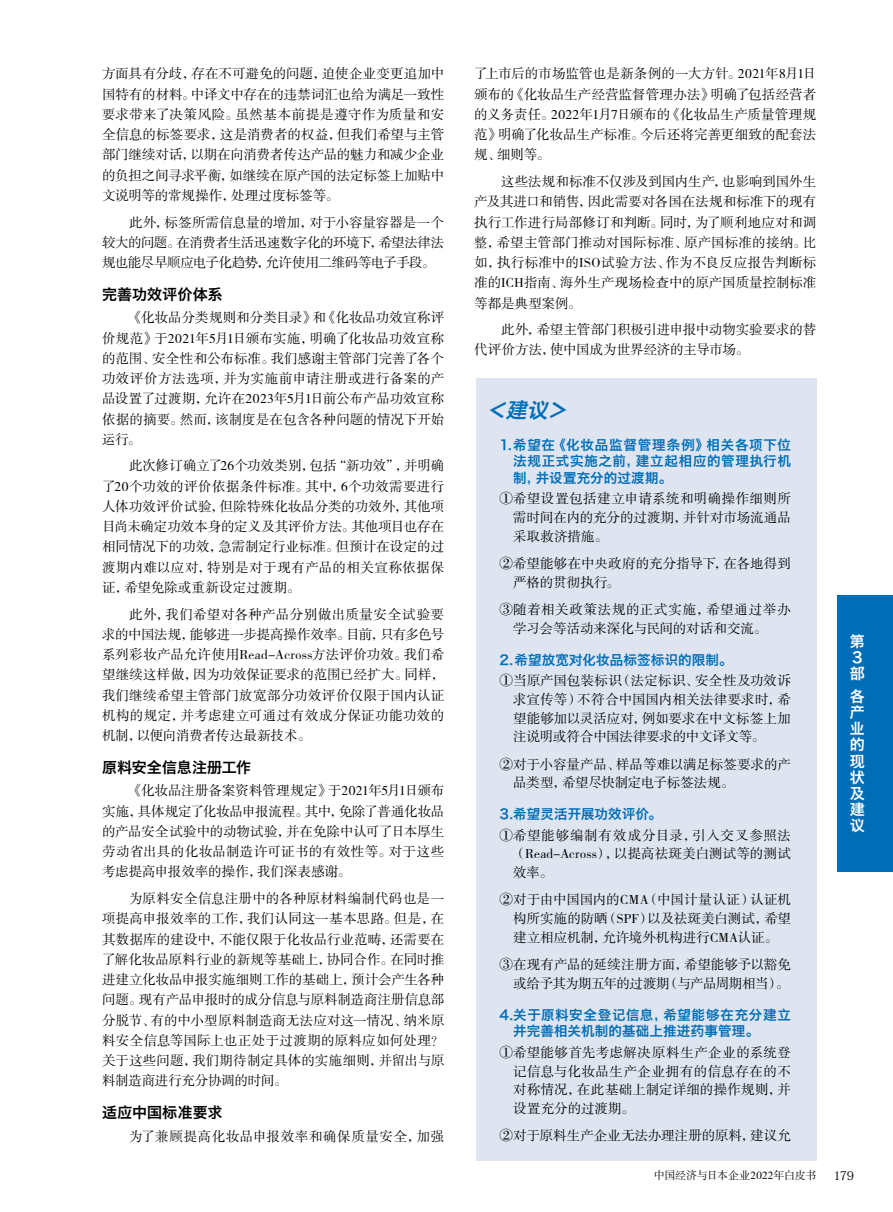
<style>
.page{position:relative;width:893px;height:1212px;background:#fff}
.page>*{position:absolute;margin:0;border:0;box-sizing:border-box;transform-origin:0 0}
.t1{font:italic 21px "Hiragino Sans GB W6";color:#006db7}
.t2{font:15px "Hiragino Sans GB W6";letter-spacing:.005em;color:#000}
.t3{font:15px/16.2px "Hiragino Sans GB W6";color:#fff}
.t4{font:13.5px/20.2px "FZSSK GBK1 0";letter-spacing:.005em;color:#000;text-align:justify}
.t5{font:13.5px/16.5px "Hiragino Sans GB W6";letter-spacing:.025em;color:#006db7;text-align:justify}
.t6{font:13.5px/20.2px "FZSSK GBK1 0";letter-spacing:-.015em;color:#000}
.t7{font:13.5px/18.8px "FZSSK GBK1 0";letter-spacing:-.025em;color:#000;text-align:right}
.t8{font:13.5px "FZSSK GBK1 0";letter-spacing:.04em;color:#000}
.t9{font:12px "Koz Min Pr 6 N";color:#000}
.t10{font:10.95px "FZSSK GBK1 0";letter-spacing:-.01em;color:#000}
</style>
<div class="page">
<div style="left:838px;top:595px;width:55px;height:277px;background:#006db7"></div>
<div style="left:476px;top:378px;width:340px;height:783px;background:#dee5f0"></div>
<p class="t4" style="left:102px;top:64px;width:344px">方面具有分歧，存在不可避免的问题，迫使企业变更追加中国特有的材料。中译文中存在的违禁词汇也给为满足一致性要求带来了决策风险。虽然基本前提是遵守作为质量和安全信息的标签要求，这是消费者的权益，但我们希望与主管部门继续对话，以期在向消费者传达产品的魅力和减少企业的负担之间寻求平衡，如继续在原产国的法定标签上加贴中文说明等的常规操作，处理过度标签等。</p>
<p class="t4" style="left:102px;top:212px;width:344px;text-indent:27px">此外，标签所需信息量的增加，对于小容量容器是一个较大的问题。在消费者生活迅速数字化的环境下，希望法律法规也能尽早顺应电子化趋势，允许使用二维码等电子手段。</p>
<p class="t2" style="left:102px;top:284px;width:122px">完善功效评价体系</p>
<p class="t4" style="left:102px;top:308px;width:344px;text-indent:27px">《化妆品分类规则和分类目录》和《化妆品功效宣称评价规范》于2021年5月1日颁布实施，明确了化妆品功效宣称的范围、安全性和公布标准。我们感谢主管部门完善了各个功效评价方法选项，并为实施前申请注册或进行备案的产品设置了过渡期，允许在2023年5月1日前公布产品功效宣称依据的摘要。然而，该制度是在包含各种问题的情况下开始运行。</p>
<p class="t4" style="left:102px;top:456px;width:344px;text-indent:27px">此次修订确立了26个功效类别，包括“新功效”，并明确了20个功效的评价依据条件标准。其中，6个功效需要进行人体功效评价试验，但除特殊化妆品分类的功效外，其他项目尚未确定功效本身的定义及其评价方法。其他项目也存在相同情况下的功效，急需制定行业标准。但预计在设定的过渡期内难以应对，特别是对于现有产品的相关宣称依据保证，希望免除或重新设定过渡期。</p>
<p class="t4" style="left:102px;top:604px;width:344px;text-indent:27px">此外，我们希望对各种产品分别做出质量安全试验要求的中国法规，能够进一步提高操作效率。目前，只有多色号系列彩妆产品允许使用Read-Across方法评价功效。我们希望继续这样做，因为功效保证要求的范围已经扩大。同样，我们继续希望主管部门放宽部分功效评价仅限于国内认证机构的规定，并考虑建立可通过有效成分保证功能功效的机制，以便向消费者传达最新技术。</p>
<p class="t2" style="left:102px;top:757px;width:151px">原料安全信息注册工作</p>
<p class="t4" style="left:102px;top:781px;width:344px;text-indent:27px">《化妆品注册备案资料管理规定》于2021年5月1日颁布实施，具体规定了化妆品申报流程。其中，免除了普通化妆品的产品安全试验中的动物试验，并在免除中认可了日本厚生劳动省出具的化妆品制造许可证书的有效性等。对于这些考虑提高申报效率的操作，我们深表感谢。</p>
<p class="t4" style="left:102px;top:889px;width:344px;text-indent:27px">为原料安全信息注册中的各种原材料编制代码也是一项提高申报效率的工作，我们认同这一基本思路。但是，在其数据库的建设中，不能仅限于化妆品行业范畴，还需要在了解化妆品原料行业的新规等基础上，协同合作。在同时推进建立化妆品申报实施细则工作的基础上，预计会产生各种问题。现有产品申报时的成分信息与原料制造商注册信息部分脱节、有的中小型原料制造商无法应对这一情况、纳米原料安全信息等国际上也正处于过渡期的原料应如何处理？关于这些问题，我们期待制定具体的实施细则，并留出与原料制造商进行充分协调的时间。</p>
<p class="t2" style="left:102px;top:1102px;width:122px">适应中国标准要求</p>
<p class="t8" style="left:129px;top:1129px;width:317px">为了兼顾提高化妆品申报效率和确保质量安全，加强</p>
<p class="t4" style="left:474px;top:64px;width:344px">了上市后的市场监管也是新条例的一大方针。2021年8月1日颁布的《化妆品生产经营监督管理办法》明确了包括经营者的义务责任。2022年1月7日颁布的《化妆品生产质量管理规范》明确了化妆品生产标准。今后还将完善更细致的配套法规、细则等。</p>
<p class="t4" style="left:474px;top:172px;width:344px;text-indent:27px">这些法规和标准不仅涉及到国内生产，也影响到国外生产及其进口和销售，因此需要对各国在法规和标准下的现有执行工作进行局部修订和判断。同时，为了顺利地应对和调整，希望主管部门推动对国际标准、原产国标准的接纳。比如，执行标准中的ISO试验方法、作为不良反应报告判断标准的ICH指南、海外生产现场检查中的原产国质量控制标准等都是典型案例。</p>
<p class="t6" style="left:474px;top:320px;width:344px;text-indent:27px">此外，希望主管部门积极引进申报中动物实验要求的替代评价方法，使中国成为世界经济的主导市场。</p>
<h1 class="t1" style="left:486px;top:396px;width:88px">＜建议＞</h1>
<p class="t5" style="left:513px;top:436px;width:279px;text-indent:-14px">1.希望在《化妆品监督管理条例》相关各项下位法规正式实施之前，建立起相应的管理执行机制，并设置充分的过渡期。</p>
<p class="t4" style="left:513px;top:490px;width:279px;line-height:18.8px;text-indent:-14px">①希望设置包括建立申请系统和明确操作细则所需时间在内的充分的过渡期，并针对市场流通品采取救济措施。</p>
<p class="t4" style="left:513px;top:555px;width:279px;line-height:18.8px;text-indent:-14px">②希望能够在中央政府的充分指导下，在各地得到严格的贯彻执行。</p>
<p class="t4" style="left:513px;top:601px;width:279px;line-height:18.8px;text-indent:-14px">③随着相关政策法规的正式实施，希望通过举办学习会等活动来深化与民间的对话和交流。</p>
<p class="t5" style="left:500px;top:651px;width:234px">2.希望放宽对化妆品标签标识的限制。</p>
<p class="t4" style="left:513px;top:672px;width:279px;line-height:18.8px;text-indent:-14px">①当原产国包装标识（法定标识、安全性及功效诉求宣传等）不符合中国国内相关法律要求时，希望能够加以灵活应对，例如要求在中文标签上加注说明或符合中国法律要求的中文译文等。</p>
<p class="t4" style="left:513px;top:755px;width:279px;line-height:18.8px;text-indent:-14px">②对于小容量产品、样品等难以满足标签要求的产品类型，希望尽快制定电子标签法规。</p>
<p class="t5" style="left:500px;top:805px;width:163px">3.希望灵活开展功效评价。</p>
<p class="t4" style="left:513px;top:826px;width:279px;line-height:18.8px;text-indent:-14px">①希望能够编制有效成分目录，引入交叉参照法（Read-Across），以提高祛斑美白测试等的测试效率。</p>
<p class="t4" style="left:513px;top:891px;width:279px;line-height:18.8px;text-indent:-14px">②对于由中国国内的CMA（中国计量认证）认证机构所实施的防晒（SPF）以及祛斑美白测试，希望建立相应机制，允许境外机构进行CMA认证。</p>
<p class="t7" style="left:500px;top:956px;width:293px">③在现有产品的延续注册方面，希望能够予以豁免或给予其为期五年的过渡期（与产品周期相当）。</p>
<p class="t5" style="left:513px;top:1006px;width:279px;text-indent:-14px">4.关于原料安全登记信息，希望能够在充分建立并完善相关机制的基础上推进药事管理。</p>
<p class="t4" style="left:513px;top:1043px;width:279px;line-height:18.8px;text-indent:-14px">①希望能够首先考虑解决原料生产企业的系统登记信息与化妆品生产企业拥有的信息存在的不对称情况，在此基础上制定详细的操作规则，并设置充分的过渡期。</p>
<p class="t4" style="left:500px;top:1126px;width:293px">②对于原料生产企业无法办理注册的原料，建议允</p>
<p class="t3" style="left:850px;top:633px;width:16px">第<br>３部</p>
<p class="t3" style="left:850px;top:687px;width:16px;text-align:justify">各产业的现状及建议</p>
<p class="t10" style="left:654px;top:1170px;width:164px">中国经济与日本企业2022年白皮书</p>
<p class="t9" style="left:833px;top:1169px;width:22px">179</p>
</div>
